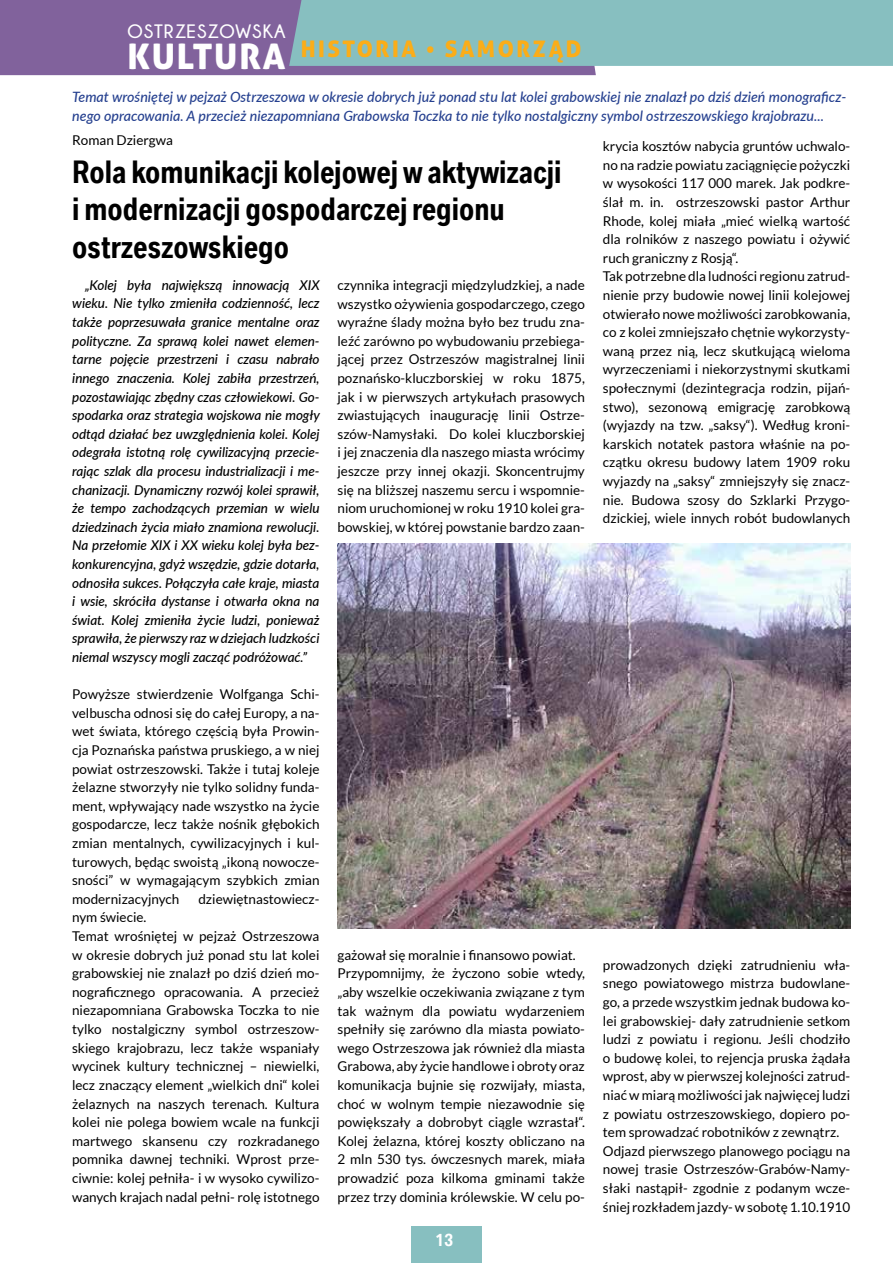
<style>
.page{position:relative;width:893px;height:1263px;background:#fff}
.page>*{position:absolute;margin:0;border:0;box-sizing:border-box;transform-origin:0 0}
.t1{font:300 condensed 30px/37.5px "BMW Type";color:#000}
.t2{font:22.8px "Aller Display";letter-spacing:.11em;color:#fbad18}
.t3{font:700 19.35px "Champagne&Limousines";letter-spacing:.045em;color:#fff}
.t4{font:300 condensed 16.5px "BMW Type";color:#fff}
.t5{font:italic 500 14.25px/18.6px "Lato";color:#25408f}
.t6{font:13.5px/18.6px "Lato";color:#000}
.t7{font:italic 500 13.5px/18.6px "Lato";letter-spacing:-.005em;color:#000;text-align:justify}
.s1{font-size:35.25px;color:#fff}
.s2{font-family:"Bienvenue"}
</style>
<div class="page">
<svg style="left:0;top:0;width:893px;height:75px;background:#899eb5"></svg>
<img style="left:338px;top:544px;width:512px;height:384px">
<div style="left:411px;top:1226px;width:71px;height:37px;background:#87bfc0"></div>
<h3 class="t3" style="left:128px;top:21px;width:159px">OSTRZESZOWSKA</h3>
<h2 class="t2" style="left:128px;top:35px;width:455px"><span class="s1">KULTURA</span> HISTORIA <span class="s2">•</span> SAMORZĄD</h2>
<p class="t5" style="left:72px;top:87px;width:776px">Temat wrośniętej w pejzaż Ostrzeszowa w okresie dobrych już ponad stu lat kolei grabowskiej nie znalazł po dziś dzień monograficz&shy;nego opracowania. A przecież niezapomniana Grabowska Toczka to nie tylko nostalgiczny symbol ostrzeszowskiego krajobrazu...</p>
<p class="t6" style="left:72px;top:131px;width:102px">Roman Dziergwa</p>
<h1 class="t1" style="left:72px;top:152px;width:491px">Rola komunikacji kolejowej w aktywizacji i modernizacji gospodarczej regionu ostrzeszowskiego</h1>
<p class="t6" style="left:603px;top:137px;width:249px">krycia kosztów nabycia gruntów uchwalo&shy;no na radzie powiatu zaciągnięcie pożyczki w wysokości 117 000 marek. Jak podkre&shy;ślał m. in. ostrzeszowski pastor Arthur Rhode, kolej miała „mieć wielką wartość dla rolników z naszego powiatu i ożywić ruch graniczny z Rosją“.<br>Tak potrzebne dla ludności regionu zatrud&shy;nienie przy budowie nowej linii kolejowej otwierało nowe możliwości zarobkowania, co z kolei zmniejszało chętnie wykorzysty&shy;waną przez nią, lecz skutkującą wieloma wyrzeczeniami i niekorzystnymi skutkami społecznymi (dezintegracja rodzin, pijań&shy;stwo), sezonową emigrację zarobkową (wyjazdy na tzw. „saksy“). Według kroni&shy;karskich notatek pastora właśnie na po&shy;czątku okresu budowy latem 1909 roku wyjazdy na „saksy“ zmniejszyły się znacz&shy;nie. Budowa szosy do Szklarki Przygo&shy;dzickiej, wiele innych robót budowlanych</p>
<p class="t7" style="left:72px;top:275px;width:249px;text-indent:13px">„Kolej była największą innowacją XIX wieku. Nie tylko zmieniła codzienność, lecz także poprzesuwała granice mentalne oraz polityczne. Za sprawą kolei nawet elemen&shy;tarne pojęcie przestrzeni i czasu nabrało innego znaczenia. Kolej zabiła przestrzeń, pozostawiając zbędny czas człowiekowi. Go&shy;spodarka oraz strategia wojskowa nie mogły odtąd działać bez uwzględnienia kolei. Kolej odegrała istotną rolę cywilizacyjną przecie&shy;rając szlak dla procesu industrializacji i me&shy;chanizacji. Dynamiczny rozwój kolei sprawił, że tempo zachodzących przemian w wielu dziedzinach życia miało znamiona rewolucji.<br>Na przełomie XIX i XX wieku kolej była bez&shy;konkurencyjna, gdyż wszędzie, gdzie dotarła, odnosiła sukces. Połączyła całe kraje, miasta i wsie, skróciła dystanse i otwarła okna na świat. Kolej zmieniła życie ludzi, ponieważ sprawiła, że pierwszy raz w dziejach ludzkości niemal wszyscy mogli zacząć podróżować.”</p>
<p class="t6" style="left:72px;top:685px;width:249px;text-align:justify">Powyższe stwierdzenie Wolfganga Schi&shy;velbuscha odnosi się do całej Europy, a na&shy;wet świata, którego częścią była Prowin&shy;cja Poznańska państwa pruskiego, a w niej powiat ostrzeszowski. Także i tutaj koleje żelazne stworzyły nie tylko solidny funda&shy;ment, wpływający nade wszystko na życie gospodarcze, lecz także nośnik głębokich zmian mentalnych, cywilizacyjnych i kul&shy;turowych, będąc swoistą „ikoną nowocze&shy;sności” w wymagającym szybkich zmian modernizacyjnych</p>
<p class="t6" style="left:337px;top:276px;width:249px;text-align:justify">czynnika integracji międzyludzkiej, a nade wszystko ożywienia gospodarczego, czego wyraźne ślady można było bez trudu zna&shy;leźć zarówno po wybudowaniu przebiega&shy;jącej przez Ostrzeszów magistralnej linii poznańsko-kluczborskiej w roku 1875, jak i w pierwszych artykułach prasowych zwiastujących inaugurację linii Ostrze&shy;szów-Namysłaki. Do kolei kluczborskiej i jej znaczenia dla naszego miasta wrócimy jeszcze przy innej okazji. Skoncentrujmy się na bliższej naszemu sercu i wspomnie&shy;niom uruchomionej w roku 1910 kolei gra&shy;bowskiej, w której powstanie bardzo zaan-</p>
<p class="t6" style="left:198px;top:889px;width:123px">dziewiętnastowiecz-</p>
<p class="t6" style="left:72px;top:908px;width:249px">nym świecie.<br>Temat wrośniętej w pejzaż Ostrzeszowa w okresie dobrych już ponad stu lat kolei grabowskiej nie znalazł po dziś dzień mo&shy;nograficznego opracowania. A przecież niezapomniana Grabowska Toczka to nie tylko nostalgiczny symbol ostrzeszow&shy;skiego krajobrazu, lecz także wspaniały wycinek kultury technicznej – niewielki, lecz znaczący element „wielkich dni“ kolei żelaznych na naszych terenach. Kultura kolei nie polega bowiem wcale na funkcji martwego skansenu czy rozkradanego pomnika dawnej techniki. Wprost prze&shy;ciwnie: kolej pełniła- i w wysoko cywilizo&shy;wanych krajach nadal pełni- rolę istotnego</p>
<p class="t6" style="left:337px;top:945px;width:249px">gażował się moralnie i finansowo powiat.<br>Przypomnijmy, że życzono sobie wtedy, „aby wszelkie oczekiwania związane z tym tak ważnym dla powiatu wydarzeniem spełniły się zarówno dla miasta powiato&shy;wego Ostrzeszowa jak również dla miasta Grabowa, aby życie handlowe i obroty oraz komunikacja bujnie się rozwijały, miasta, choć w wolnym tempie niezawodnie się powiększały a dobrobyt ciągle wzrastał“.<br>Kolej żelazna, której koszty obliczano na 2 mln 530 tys. ówczesnych marek, miała prowadzić poza kilkoma gminami także przez trzy dominia królewskie. W celu po-</p>
<p class="t6" style="left:603px;top:955px;width:249px">prowadzonych dzięki zatrudnieniu wła&shy;snego powiatowego mistrza budowlane&shy;go, a przede wszystkim jednak budowa ko&shy;lei grabowskiej- dały zatrudnienie setkom ludzi z powiatu i regionu. Jeśli chodziło o budowę kolei, to rejencja pruska żądała wprost, aby w pierwszej kolejności zatrud&shy;niać w miarą możliwości jak najwięcej ludzi z powiatu ostrzeszowskiego, dopiero po&shy;tem sprowadzać robotników z zewnątrz.<br>Odjazd pierwszego planowego pociągu na nowej trasie Ostrzeszów-Grabów-Namy&shy;słaki nastąpił- zgodnie z podanym wcze&shy;śniej rozkładem jazdy- w sobotę 1.10.1910</p>
<p class="t4" style="left:435px;top:1229px;width:19px">13</p>
</div>
